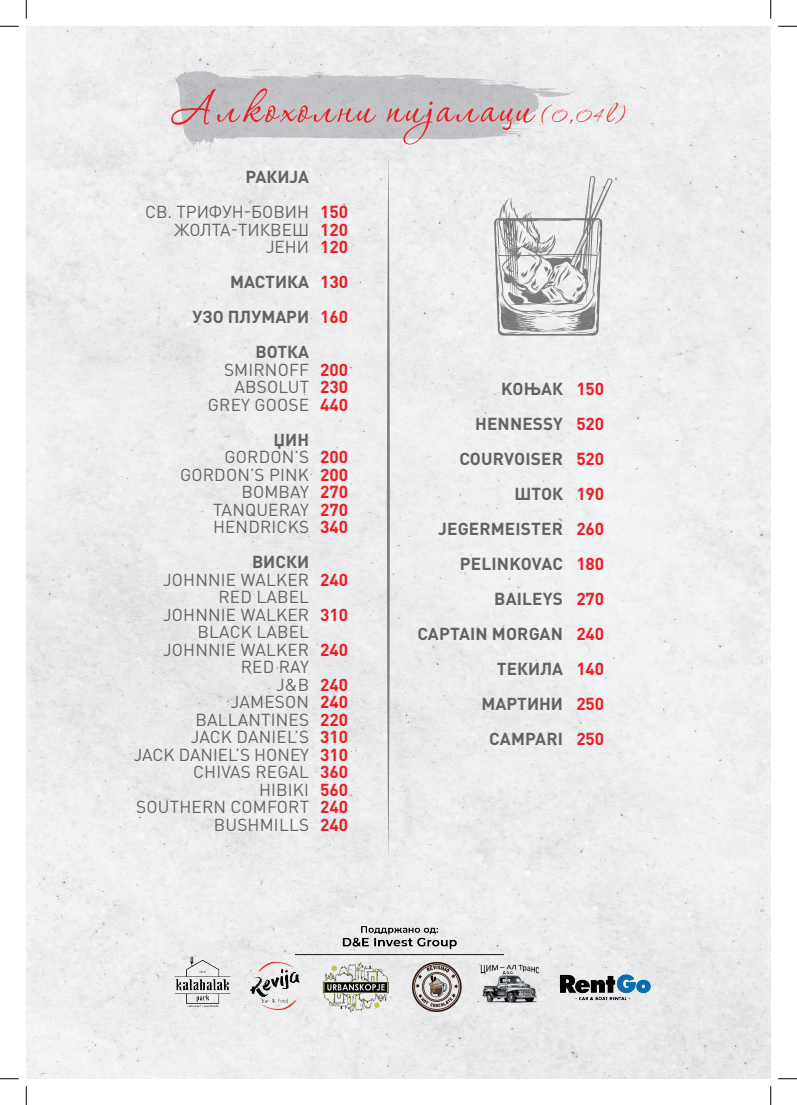
<style>
.page{position:relative;width:797px;height:1105px;background:#fff}
.page>*{position:absolute;margin:0;border:0;box-sizing:border-box;transform-origin:0 0}
.t1{font:56.25px "Corinthia";letter-spacing:.05em;color:#ee1d23}
.t2{font:17.12px/17.5px "DIN Pro";letter-spacing:.01em;color:#636366;text-align:right}
.t3{font:700 17.12px/35px "DIN Pro";color:#636366;text-align:right}
.t4{font:700 17.12px/17.5px "DIN Pro";color:#ee1d23;text-align:justify}
.s1{font-size:31.5px}
</style>
<div class="page">
<img style="left:26px;top:26px;width:744px;height:1053px">
<img style="left:98px;top:903px;width:602px;height:130px">
<svg style="left:175px;top:69px;width:437px;height:792px"></svg>
<svg style="left:0;top:25px;width:19px;height:2px"></svg>
<svg style="left:778px;top:25px;width:19px;height:2px"></svg>
<svg style="left:0;top:1078px;width:19px;height:1px"></svg>
<svg style="left:778px;top:1078px;width:19px;height:1px"></svg>
<svg style="left:25px;top:0;width:2px;height:19px"></svg>
<svg style="left:25px;top:1086px;width:2px;height:19px"></svg>
<svg style="left:770px;top:0;width:1px;height:19px"></svg>
<svg style="left:770px;top:1086px;width:1px;height:19px"></svg>
<h1 class="t1" style="left:170px;top:79px;width:457px">Алкохолни пиjалаци <span class="s1">(0,04l)</span></h1>
<p class="t3" style="left:246px;top:159px;width:65px">РАКИЈА</p>
<p class="t2" style="left:145px;top:203px;width:166px">СВ. ТРИФУН-БОВИН<br>ЖОЛТА-ТИКВЕШ<br>ЈЕНИ</p>
<p class="t3" style="left:192px;top:264px;width:118px">МАСТИКА<br>УЗО ПЛУМАРИ<br>ВОТКА</p>
<p class="t2" style="left:208px;top:360px;width:103px">SMIRNOFF<br>ABSOLUT<br>GREY GOOSE</p>
<p class="t3" style="left:273px;top:421px;width:37px">ЏИН</p>
<p class="t2" style="left:180px;top:448px;width:130px">GORDON’S<br>GORDON’S PINK<br>BOMBAY<br>TANQUERAY<br>HENDRICKS</p>
<p class="t3" style="left:252px;top:544px;width:59px">ВИСКИ</p>
<p class="t2" style="left:134px;top:570px;width:177px">JOHNNIE WALKER<br>RED LABEL<br>JOHNNIE WALKER<br>BLACK LABEL<br>JOHNNIE WALKER<br>RED RAY<br>J&amp;B<br>JAMESON<br>BALLANTINES<br>JACK DANIEL’S<br>JACK DANIEL’S HONEY<br>CHIVAS REGAL<br>HIBIKI<br>SOUTHERN COMFORT<br>BUSHMILLS</p>
<p class="t4" style="left:320px;top:203px;width:29px">150<br>120<br>120</p>
<p class="t4" style="left:320px;top:264px;width:29px;line-height:35px">130<br>160</p>
<p class="t4" style="left:320px;top:360px;width:29px">200<br>230<br>440</p>
<p class="t3" style="left:417px;top:371px;width:147px">KOЊАК<br>HENNESSY<br>COURVOISER<br>ШТОК<br>JEGERMEISTER<br>PELINKOVAC<br>BAILEYS<br>CAPTAIN MORGAN<br>ТЕКИЛА<br>МАРТИНИ<br>CAMPARI</p>
<p class="t4" style="left:576px;top:371px;width:29px;line-height:35px">150<br>520<br>520<br>190<br>260<br>180<br>270<br>240<br>140<br>250<br>250</p>
<p class="t4" style="left:320px;top:448px;width:29px">200<br>200<br>270<br>270<br>340</p>
<p class="t4" style="left:320px;top:561px;width:29px;line-height:35px">240<br>310<br>240<br>240</p>
<p class="t4" style="left:320px;top:693px;width:29px">240<br>220<br>310<br>310<br>360<br>560<br>240<br>240</p>
</div>
